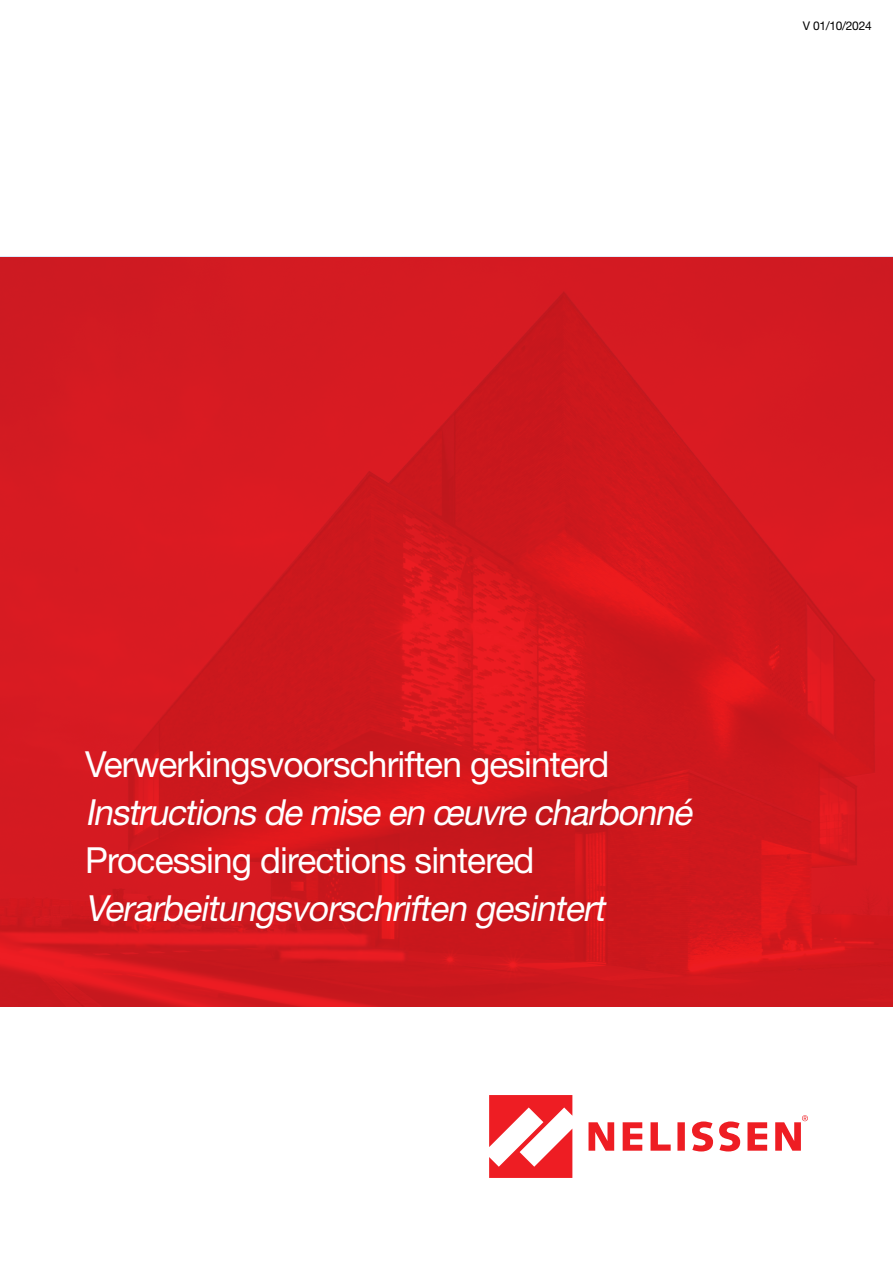
<style>
.page{position:relative;width:893px;height:1263px;background:#fff}
.page>*{position:absolute;margin:0;border:0;box-sizing:border-box;transform-origin:0 0}
.Tekst_-_Tekst_7pt{font:italic 36px "Helvetica Neue LT Pro";color:#fff}
.Tekst_-_Tekst_7pt-2{font:36px "Helvetica Neue LT Pro";letter-spacing:-.025em;color:#fff}
.t1{font:12px "Helvetica Neue LT Pro";letter-spacing:-.025em;color:#000001}
</style>
<div class="page">
<img style="left:0;top:257px;width:893px;height:749px">
<svg style="left:489px;top:1095px;width:83px;height:83px"></svg>
<div style="left:677px;top:1122px;width:8px;height:29px;background:#ee1d23"></div>
<svg style="left:588px;top:1122px;width:26px;height:29px"></svg>
<svg style="left:650px;top:1122px;width:21px;height:29px"></svg>
<svg style="left:692px;top:1121px;width:21px;height:30px"></svg>
<svg style="left:719px;top:1121px;width:21px;height:30px"></svg>
<svg style="left:747px;top:1122px;width:20px;height:29px"></svg>
<svg style="left:623px;top:1122px;width:19px;height:29px"></svg>
<svg style="left:775px;top:1115px;width:33px;height:36px"></svg>
<p class="t1" style="left:803px;top:18px;width:70px">V 01/10/2024</p>
<p class="Tekst_-_Tekst_7pt-2" style="left:85px;top:742px;width:526px">Verwerkingsvoorschriften gesinterd</p>
<p class="Tekst_-_Tekst_7pt" style="left:85px;top:790px;width:616px">Instructions de mise en œuvre charbonné</p>
<p class="Tekst_-_Tekst_7pt-2" style="left:85px;top:838px;width:451px">Processing directions sintered</p>
<p class="Tekst_-_Tekst_7pt" style="left:85px;top:886px;width:529px">Verarbeitungsvorschriften gesintert</p>
</div>
